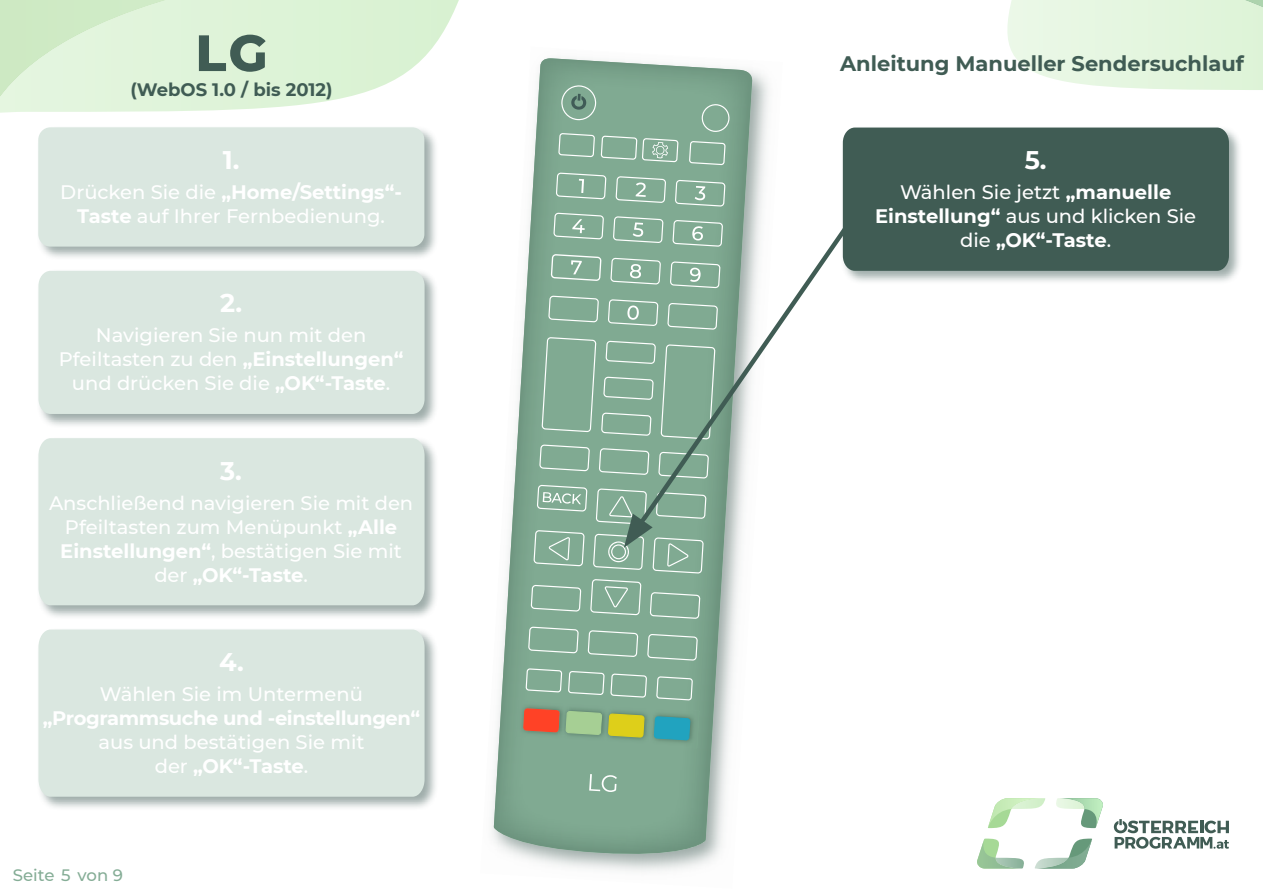
<style>
.page{position:relative;width:1263px;height:893px;background:#fff}
.page>*{position:absolute;margin:0;border:0;box-sizing:border-box;transform-origin:0 0}
.t1{font:800 51px "Montserrat";color:#405c54}
.t2{font:700 25.5px "Montserrat";color:#fff}
.t3{font:700 21px "Montserrat";color:#405c54}
.t4{font:500 19.5px/24px "Montserrat";color:#fff;text-align:center}
.t5{font:700 19.5px/24px "Montserrat";letter-spacing:-.02em;color:#fff;text-align:center}
.t6{font:700 18px "Montserrat";color:#405c54}
.t7{font:500 16.5px "Montserrat";color:#85ad96}
.s1{font-weight:700}
.s2{font-weight:500}
</style>
<div class="page">
<img style="left:1007px;top:0;width:25px;height:71px">
<svg style="left:1114px;top:819px;width:115px;height:30px"></svg>
<svg style="left:988px;top:827px;width:12px;height:1px"></svg>
<img style="left:988px;top:798px;width:55px;height:29px">
<svg style="left:1084px;top:827px;width:12px;height:1px"></svg>
<img style="left:1056px;top:798px;width:4px;height:10px">
<img style="left:1060px;top:798px;width:43px;height:29px">
<img style="left:1022px;top:859px;width:2px;height:9px">
<img style="left:977px;top:839px;width:45px;height:29px">
<img style="left:1035px;top:839px;width:57px;height:29px">
<img style="left:418px;top:0;width:41px;height:63px">
<img style="left:494px;top:58px;width:258px;height:800px">
<svg style="left:561px;top:85px;width:36px;height:36px"></svg>
<svg style="left:589px;top:774px;width:28px;height:18px"></svg>
<svg style="left:701px;top:104px;width:29px;height:28px"></svg>
<svg style="left:551px;top:254px;width:50px;height:27px"></svg>
<svg style="left:556px;top:173px;width:50px;height:26px"></svg>
<svg style="left:615px;top:176px;width:51px;height:27px"></svg>
<svg style="left:675px;top:180px;width:50px;height:22px"></svg>
<svg style="left:553px;top:213px;width:51px;height:26px"></svg>
<svg style="left:613px;top:216px;width:15px;height:27px"></svg>
<svg style="left:610px;top:258px;width:18px;height:27px"></svg>
<svg style="left:548px;top:296px;width:51px;height:26px"></svg>
<svg style="left:608px;top:299px;width:20px;height:27px"></svg>
<svg style="left:528px;top:627px;width:51px;height:26px"></svg>
<svg style="left:588px;top:630px;width:50px;height:27px"></svg>
<svg style="left:647px;top:634px;width:51px;height:27px"></svg>
<svg style="left:539px;top:337px;width:89px;height:142px;background:#87af98"></svg>
<svg style="left:558px;top:133px;width:37px;height:24px"></svg>
<svg style="left:689px;top:141px;width:37px;height:24px"></svg>
<svg style="left:526px;top:668px;width:36px;height:24px"></svg>
<svg style="left:568px;top:671px;width:79px;height:27px;background:#8eb39e"></svg>
<svg style="left:656px;top:676px;width:37px;height:24px"></svg>
<img style="left:516px;top:699px;width:50px;height:41px">
<img style="left:560px;top:702px;width:49px;height:41px">
<img style="left:558px;top:702px;width:11px;height:38px">
<svg style="left:523px;top:708px;width:78px;height:27px;background:#b98d67"></svg>
<img style="left:603px;top:705px;width:48px;height:40px">
<img style="left:601px;top:705px;width:10px;height:38px">
<svg style="left:608px;top:713px;width:37px;height:25px"></svg>
<img style="left:649px;top:707px;width:50px;height:41px">
<img style="left:646px;top:707px;width:7px;height:38px">
<svg style="left:654px;top:716px;width:36px;height:24px"></svg>
<svg style="left:601px;top:136px;width:77px;height:26px;background:#93b7a3"></svg>
<svg style="left:628px;top:202px;width:213px;height:336px"></svg>
<svg style="left:531px;top:485px;width:175px;height:134px;background:#88ae99"></svg>
<div style="left:36px;top:269px;width:403px;height:159px;background:#405c57;opacity:.5"></div>
<div style="left:38px;top:271px;width:387px;height:143px;background:#dae7e0"></div>
<div style="left:36px;top:436px;width:403px;height:184px;background:#405c57;opacity:.5"></div>
<div style="left:38px;top:438px;width:387px;height:167px;background:#dae7e0"></div>
<div style="left:36px;top:125px;width:402px;height:136px;background:#405c57;opacity:.5"></div>
<div style="left:38px;top:127px;width:386px;height:120px;background:#dae7e0;border-radius:12px"></div>
<div style="left:841px;top:125px;width:402px;height:160px;background:#405c57;opacity:.5"></div>
<div style="left:843px;top:128px;width:386px;height:143px;background:#405c54"></div>
<div style="left:36px;top:627px;width:403px;height:184px;background:#405c57;opacity:.5"></div>
<div style="left:38px;top:629px;width:387px;height:168px;background:#dae7e0"></div>
<h1 class="t1" style="left:195px;top:16px;width:74px">LG</h1>
<p class="t6" style="left:130px;top:76px;width:204px">(WebOS 1.0 / bis 2012)</p>
<p class="t2" style="left:223px;top:141px;width:18px">1.</p>
<p class="t4" style="left:60px;top:179px;width:343px">Drücken Sie die <span class="s1">„Home/Settings“-<br>Taste</span> auf Ihrer Fernbedienung.</p>
<p class="t2" style="left:220px;top:285px;width:23px">2.</p>
<p class="t4" style="left:96px;top:323px;width:272px">Navigieren Sie nun mit den</p>
<p class="t4" style="left:59px;top:347px;width:346px">Pfeiltasten zu den <span class="s1">„Einstellungen“ </span>und drücken Sie die <span class="s1">„OK“-Taste</span>.</p>
<p class="t2" style="left:220px;top:452px;width:23px">3.</p>
<p class="t4" style="left:49px;top:490px;width:366px">Anschließend navigieren Sie mit den<br>Pfeiltasten zum Menüpunkt <span class="s1">„Alle</span></p>
<p class="t5" style="left:60px;top:538px;width:343px">Einstellungen“<span class="s2">, bestätigen Sie mit der</span> „OK“-Taste<span class="s2">.</span></p>
<p class="t2" style="left:219px;top:644px;width:26px">4.</p>
<p class="t4" style="left:100px;top:681px;width:265px">Wählen Sie im Untermenü</p>
<p class="t5" style="left:43px;top:705px;width:379px">„Programmsuche und -einstellungen“ <span class="s2">aus und bestätigen Sie mit</span></p>
<p class="t5" style="left:155px;top:753px;width:155px"><span class="s2">der</span> „OK“-Taste<span class="s2">.</span></p>
<p class="t7" style="left:13px;top:864px;width:111px">Seite 5 von 9</p>
<p class="t3" style="left:840px;top:48px;width:405px">Anleitung Manueller Sendersuchlauf</p>
<p class="t2" style="left:1025px;top:142px;width:23px">5.</p>
<p class="t4" style="left:900px;top:179px;width:273px">Wählen Sie jetzt <span class="s1">„manuelle</span></p>
<p class="t4" style="left:875px;top:203px;width:322px"><span class="s1">Einstellung“</span> aus und klicken Sie</p>
<p class="t5" style="left:960px;top:227px;width:153px"><span class="s2">die</span> „OK“-Taste<span class="s2">.</span></p>
</div>
